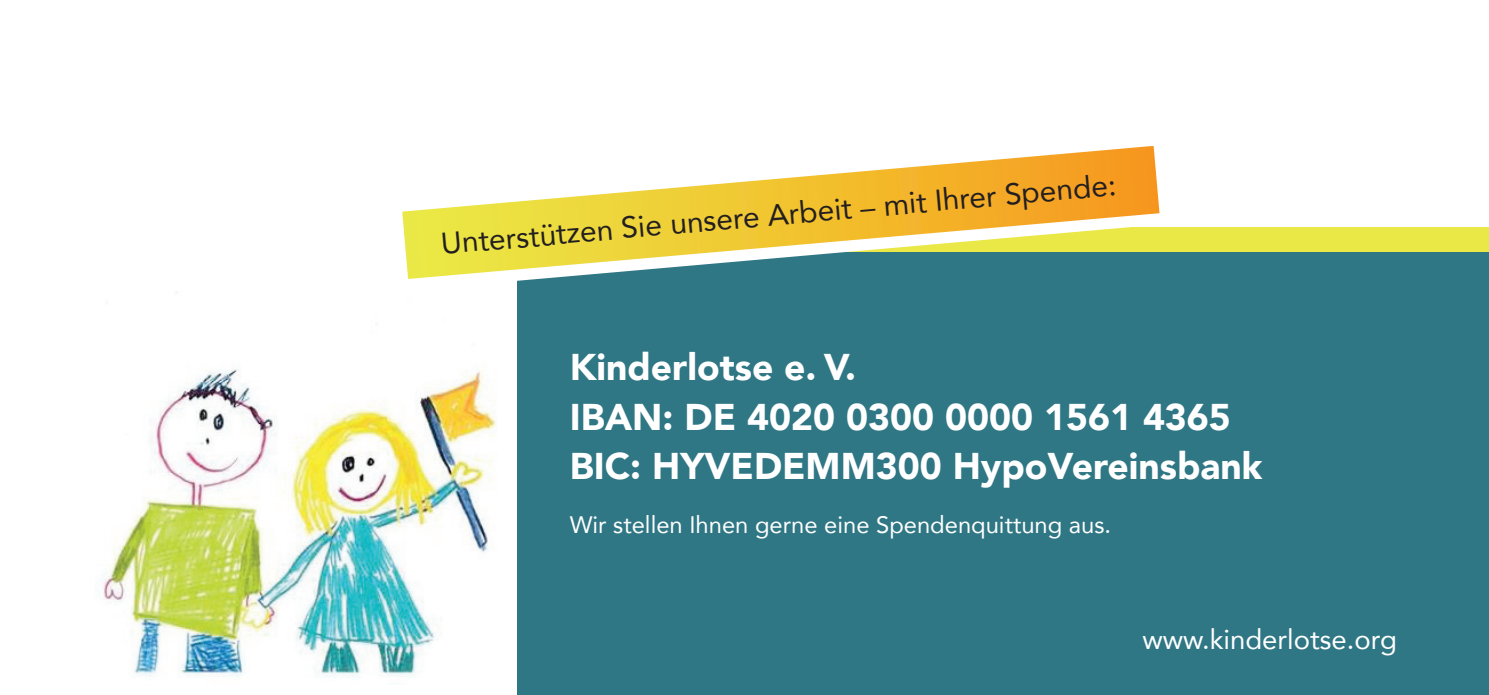
<style>
.page{position:relative;width:1489px;height:695px;background:#fff}
.page>*{position:absolute;margin:0;border:0;box-sizing:border-box;transform-origin:0 0}
.t1{font:900 37.25px/49.5px "Avenir";color:#fff}
.t2{font:30px "Avenir";color:#231f20}
.t3{font:27.5px "Avenir";color:#fff}
.t4{font:23.75px "Avenir";color:#fff}
</style>
<div class="page">
<img style="left:103px;top:292px;width:394px;height:386px">
<div style="left:517px;top:245px;width:971px;height:449px;background:#2f7784"></div>
<div style="left:517px;top:227px;width:971px;height:25px;background:#eae846"></div>
<svg style="left:384px;top:146px;width:776px;height:151px"></svg>
<p class="t2" style="left:438px;top:220px;width:679px;rotate:-5deg">Unterstützen Sie unsere Arbeit – mit Ihrer Spende:</p>
<p class="t1" style="left:569px;top:341px;width:694px">Kinderlotse e. V.<br>IBAN: DE 4020 0300 0000 1561 4365<br>BIC: HYVEDEMM300 HypoVereinsbank</p>
<p class="t4" style="left:569px;top:505px;width:543px">Wir stellen Ihnen gerne eine Spendenquittung aus.</p>
<p class="t3" style="left:1142px;top:617px;width:256px">www.kinderlotse.org</p>
</div>
